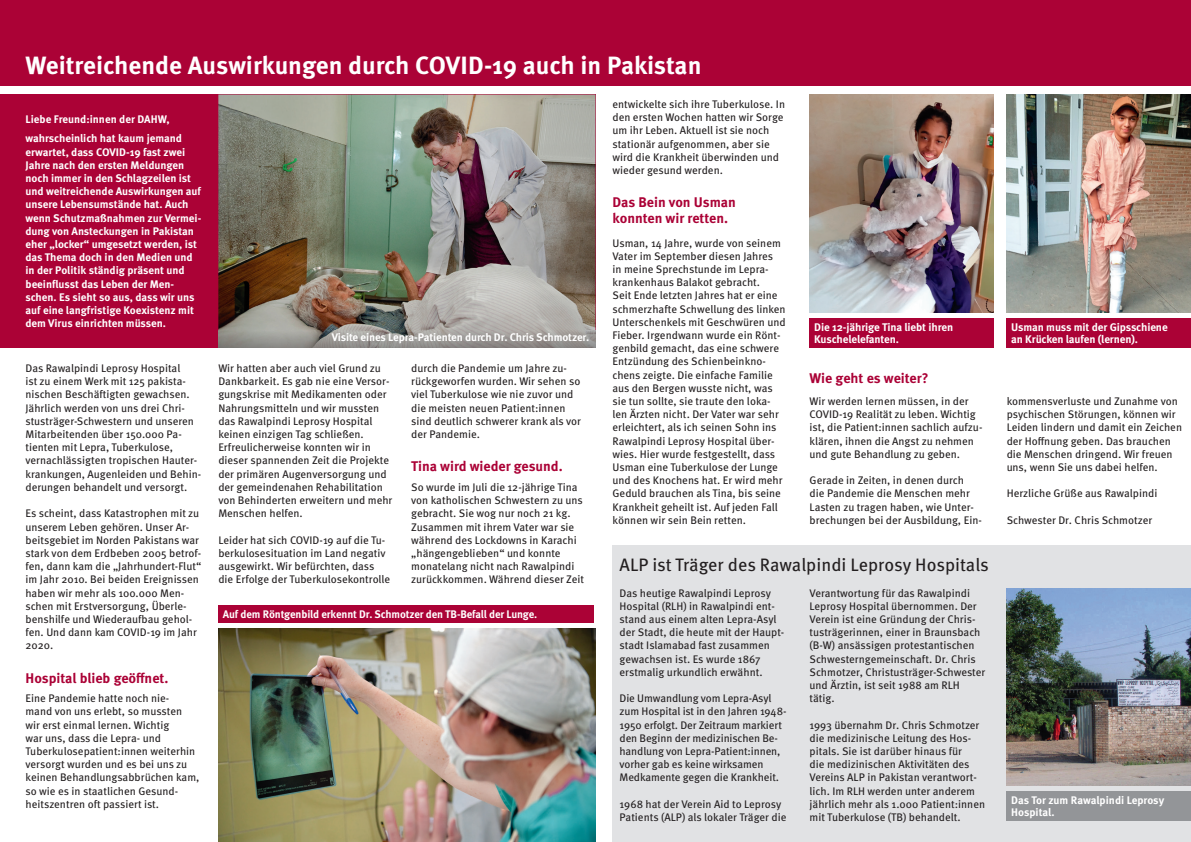
<style>
.page{position:relative;width:1191px;height:842px;background:#fff}
.page>*{position:absolute;margin:0;border:0;box-sizing:border-box;transform-origin:0 0}
.t1{font:700 25px "Meta OT";color:#fff}
.t2{font:18px "Meta OT";color:#231f20}
.t3{font:700 14px/16px "Meta OT";color:#ab0236}
.t4{font:700 11.1px/12.1px "Meta OT";letter-spacing:-.01em;color:#fff}
.t5{font:11px/13.2px "Meta OT";color:#231f20}
.t6{font:700 11px/13.2px "Meta OT";letter-spacing:-.01em;color:#fff}
.s1{font-weight:700}
</style>
<div class="page">
<div style="left:0;top:95px;width:595px;height:253px;background:#ab0236"></div>
<div style="left:612px;top:545px;width:579px;height:297px;background:#e1e2e4"></div>
<div style="left:0;top:0;width:1191px;height:85px;background:#ab0236"></div>
<img style="left:218px;top:95px;width:377px;height:235px">
<div style="left:809px;top:318px;width:185px;height:30px;background:#ab0236"></div>
<img style="left:809px;top:95px;width:185px;height:218px">
<img style="left:218px;top:628px;width:377px;height:214px">
<div style="left:218px;top:605px;width:376px;height:18px;background:#ab0236"></div>
<div style="left:1006px;top:791px;width:185px;height:30px;background:#939598"></div>
<img style="left:1006px;top:588px;width:184px;height:198px">
<div style="left:1006px;top:318px;width:185px;height:30px;background:#ab0236"></div>
<img style="left:1006px;top:95px;width:185px;height:218px">
<img style="left:218px;top:330px;width:377px;height:18px">
<h1 class="t1" style="left:26px;top:49px;width:677px">Weitreichende Auswirkungen durch COVID-19 auch in Pakistan</h1>
<p class="t5" style="left:612px;top:98px;width:174px">entwickelte sich ihre Tuberkulose. In den ersten Wochen hatten wir Sorge um ihr Leben. Aktuell ist sie noch stationär aufgenommen, aber sie wird die Krankheit überwinden und wieder gesund werden.</p>
<p class="t3" style="left:612px;top:195px;width:125px">Das Bein von Usman konnten wir retten.</p>
<p class="t5" style="left:612px;top:237px;width:175px">Usman, 14 Jahre, wurde von seinem Vater im Septembe<span class="s1">r</span> diesen Jahres<br>in meine Sprechstunde im Lepra&shy;krankenhaus Balakot gebracht.<br>Seit Ende letzten Jahres hat er eine schmerzhafte Schwellung des linken Unterschenkels mit Geschwüren und Fieber. Irgendwann wurde ein Rönt&shy;genbild gemacht, das eine schwere Entzündung des Schienbeinkno&shy;chens zeigte. Die einfache Familie aus den Bergen wusste nicht, was sie tun sollte, sie traute den loka&shy;len Ärzten nicht. Der Vater war sehr erleichtert, als ich seinen Sohn ins Rawalpindi Leprosy Hospital über&shy;wies. Hier wurde festgestellt, dass Usman eine Tuberkulose der Lunge und des Knochens hat. Er wird mehr Geduld brauchen als Tina, bis seine Krankheit geheilt ist. Auf jeden Fall können wir sein Bein retten.</p>
<p class="t6" style="left:26px;top:111px;width:158px;line-height:18.9px">Liebe Freund:innen der DAHW, wahrscheinlich hat kaum jemand</p>
<p class="t6" style="left:26px;top:145px;width:177px">erwartet, dass COVID-19 fast zwei Jahre nach den ersten Meldungen noch immer in den Schlagzeilen ist und weitreichende Auswirkungen auf unsere Lebensumstände hat. Auch wenn Schutzmaßnahmen zur Vermei&shy;dung von Ansteckungen in Pakistan eher „locker“ umgesetzt werden, ist das Thema doch in den Medien und in der Politik ständig präsent und beeinflusst das Leben der Men&shy;schen. Es sieht so aus, dass wir uns auf eine langfristige Koexistenz mit dem Virus einrichten müssen.</p>
<p class="t4" style="left:814px;top:322px;width:140px">Die 12-jährige Tina liebt ihren<br>Kuschelelefanten.</p>
<p class="t4" style="left:1011px;top:322px;width:158px">Usman muss mit der Gipsschiene an Krücken laufen (lernen).</p>
<p class="t6" style="left:332px;top:331px;width:259px">Visite eines Lepra-Patienten durch Dr. Chris Schmotzer.</p>
<p class="t5" style="left:218px;top:362px;width:176px">Wir hatten aber auch viel Grund zu<br>Dankbarkeit. Es gab nie eine Versor&shy;gungskrise mit Medikamenten oder<br>Nahrungsmitteln und wir mussten das Rawalpindi Leprosy Hospital keinen einzigen Tag schließen.<br>Erfreulicherweise konnten wir in dieser spannenden Zeit die Projekte der primären Augenversorgung und der gemeindenahen Rehabilitation von Behinderten erweitern und mehr<br>Menschen helfen.</p>
<p class="t5" style="left:218px;top:534px;width:173px">Leider hat sich COVID-19 auf die Tu&shy;berkulosesituation im Land negativ ausgewirkt. Wir befürchten, dass die Erfolge der Tuberkulosekontrolle</p>
<p class="t5" style="left:26px;top:362px;width:177px">Das Rawalpindi Leprosy Hospital<br>ist zu einem Werk mit 125 pakista&shy;nischen Beschäftigten gewachsen.<br>Jährlich werden von uns drei Chri&shy;stusträger-Schwestern und unseren Mitarbeitenden über 150.000 Pa&shy;tienten mit Lepra, Tuberkulose, vernachlässigten tropischen Hauter&shy;krankungen, Augenleiden und Behin&shy;derungen behandelt und versorgt.</p>
<p class="t5" style="left:26px;top:507px;width:177px">Es scheint, dass Katastrophen mit zu unserem Leben gehören. Unser Ar&shy;beitsgebiet im Norden Pakistans war stark von dem Erdbeben 2005 betrof&shy;fen, dann kam die „Jahrhundert-Flut“ im Jahr 2010. Bei beiden Ereignissen haben wir mehr als 100.000 Men&shy;schen mit Erstversorgung, Überle&shy;benshilfe und Wiederaufbau gehol&shy;fen. Und dann kam COVID-19 im Jahr<br>2020.</p>
<p class="t3" style="left:26px;top:670px;width:145px">Hospital blieb geöffnet.</p>
<p class="t5" style="left:26px;top:692px;width:175px">Eine Pandemie hatte noch nie-<br>mand von uns erlebt, so mussten<br>wir erst einmal lernen. Wichtig<br>war uns, dass die Lepra- und<br>Tuberkulosepatient:innen weiterhin versorgt wurden und es bei uns zu keinen Behandlungsabbrüchen kam, so wie es in staatlichen Gesund&shy;heitszentren oft passiert ist.</p>
<p class="t5" style="left:411px;top:362px;width:171px">durch die Pandemie um Jahre zu&shy;rückgeworfen wurden. Wir sehen so viel Tuberkulose wie nie zuvor und die meisten neuen Patient:innen sind deutlich schwerer krank als vor der Pandemie.</p>
<p class="t3" style="left:411px;top:459px;width:153px">Tina wird wieder gesund.</p>
<p class="t5" style="left:411px;top:481px;width:174px">So wurde im Juli die 12-jährige Tina von katholischen Schwestern zu uns gebracht. Sie wog nur noch 21 kg.<br>Zusammen mit ihrem Vater war sie während des Lockdowns in Karachi „hängengeblieben“ und konnte monatelang nicht nach Rawalpindi zurückkommen. Währe nd dieser Zeit</p>
<p class="t3" style="left:809px;top:371px;width:120px">Wie geht es weiter?</p>
<p class="t5" style="left:809px;top:395px;width:174px">Wir werden lernen müssen, in der COVID-19 Realität zu leben. Wichtig ist, die Patient:innen sachlich aufzu&shy;klären, ihnen die Angst zu nehmen und gute Behandlung zu geben.</p>
<p class="t5" style="left:809px;top:474px;width:174px">Gerade in Zeiten, in denen durch<br>die Pandemie die Menschen mehr Lasten zu tragen haben, wie Unter&shy;brechungen bei der Ausbildung, Ein-</p>
<p class="t5" style="left:1006px;top:395px;width:177px">kommensverluste und Zunahme von psychischen Störungen, können wir Leiden lindern und damit ein Zeichen der Hoffnung geben. Das brauchen die Menschen dringend. Wir freuen uns, wenn Sie uns dabei helfen.</p>
<p class="t5" style="left:1006px;top:487px;width:152px">Herzliche Grüße aus Rawalpindi</p>
<p class="t5" style="left:1006px;top:514px;width:147px">Schwester Dr. Chris Schmotzer</p>
<h2 class="t2" style="left:619px;top:554px;width:371px">ALP ist Träger des Rawalpindi Leprosy Hospitals</h2>
<p class="t5" style="left:619px;top:586px;width:166px">Das heutige Rawalpindi Leprosy<br>Hospital (RLH) in Rawalpindi ent&shy;stand aus einem alten Lepra-Asyl der Stadt, die heute mit der Haupt&shy;stadt Islamabad fast zusammen gewachsen ist. Es wurde 1867 erstmalig urkundlich erwähnt.</p>
<p class="t5" style="left:619px;top:692px;width:168px">Die Umwandlung vom Lepra-Asyl zum Hospital ist in den Jahren 1948- 1950 erfolgt. Der Zeitraum markiert den Beginn der medizinischen Be&shy;handlung von Lepra-Patient:innen, vorher gab es keine wirksamen Medkamente gegen die Krankheit.</p>
<p class="t5" style="left:619px;top:798px;width:168px">1968 hat der Verein Aid to Leprosy<br>Patients (ALP) als lokaler Träger die</p>
<p class="t6" style="left:1011px;top:795px;width:154px;line-height:12px">Das Tor zum Rawalpindi Leprosy<br>Hospital.</p>
<p class="t5" style="left:809px;top:586px;width:177px">Verantwortung für das Rawalpindi<br>Leprosy Hospital übernommen. Der<br>Verein ist eine Gründung der Chris&shy;tusträgerinnen, einer in Braunsbach (B-W) ansässigen protestantischen<br>Schwesterngemeinschaft. Dr. Chris<br>Schmotzer, Christusträger-Schwester und Ärztin, ist seit 1988 am RLH tätig.</p>
<p class="t5" style="left:809px;top:718px;width:177px">1993 übernahm Dr. Chris Schmotzer die medizinische Leitung des Hos&shy;pitals. Sie ist darüber hinaus für<br>die medizinischen Aktivitäten des Vereins ALP in Pakistan verantwort&shy;lich. Im RLH werden unter anderem jährlich mehr als 1.000 Patient:innen mit Tuberkulose (TB) behandelt.</p>
<p class="t6" style="left:223px;top:608px;width:316px">Auf dem Röntgenbild erkennt Dr. Schmotzer den TB-Befall der Lunge.</p>
</div>
